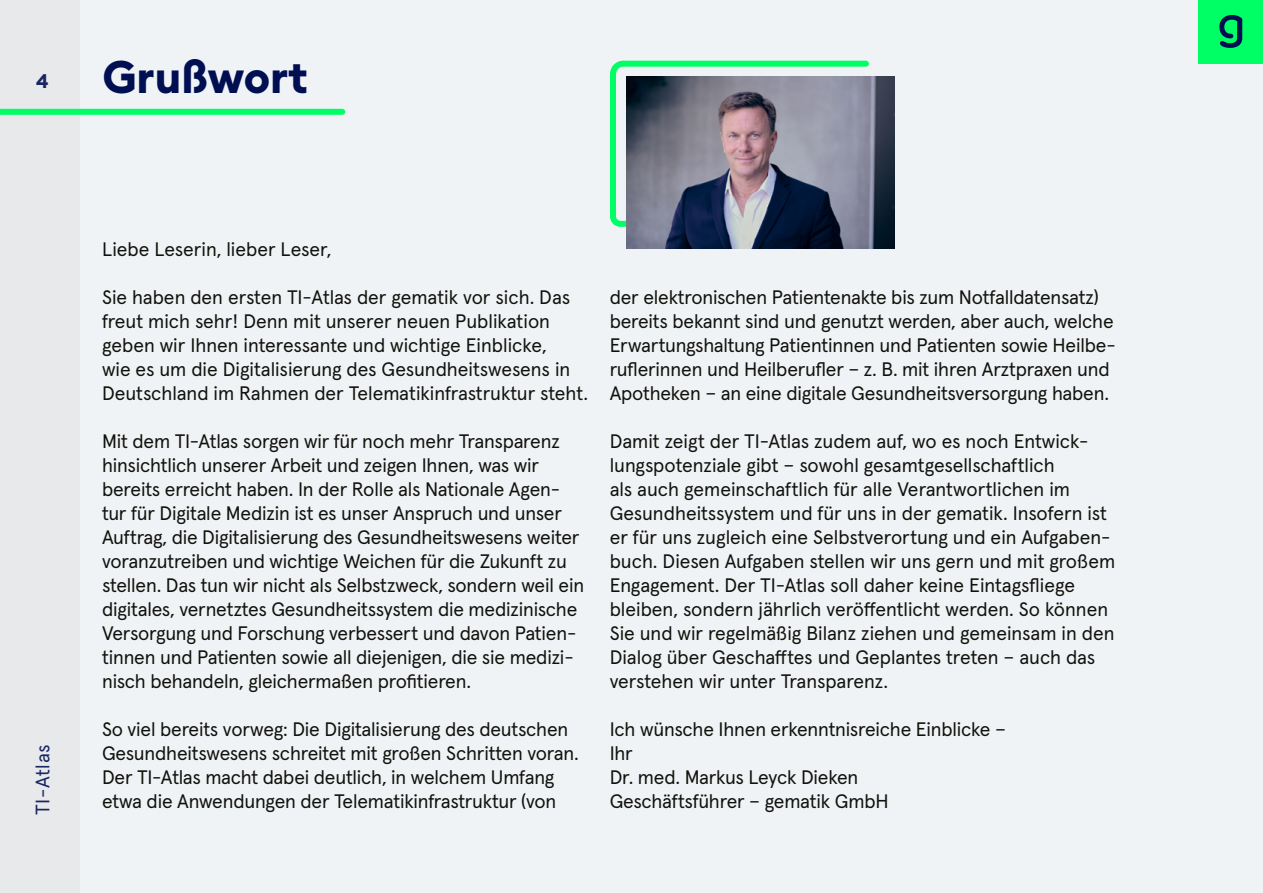
<style>
.page{position:relative;width:1263px;height:893px;background:#f0f3f5}
.page>*{position:absolute;margin:0;border:0;box-sizing:border-box;transform-origin:0 0}
.t1{font:700 45px "Euclid Circular B";color:#000e52}
.t2{font:19.5px/24px "Apercu Pro";letter-spacing:-.01em;color:#12120d}
.t3{font:19.5px "Apercu Pro";letter-spacing:.03em;color:#1a2663}
.t4{font:700 19.5px "Euclid Circular B";color:#1a2663}
</style>
<div class="page">
<div style="left:0;top:0;width:80px;height:893px;background:#e7e9ea"></div>
<div style="left:0;top:109px;width:342px;height:6px;background:#00ff64"></div>
<svg style="left:610px;top:60px;width:262px;height:167px"></svg>
<img style="left:626px;top:77px;width:269px;height:171px">
<div style="left:1199px;top:0;width:64px;height:63px;background:#00ff64"></div>
<svg style="left:1219px;top:15px;width:23px;height:33px"></svg>
<p class="t4" style="left:36px;top:68px;width:14px">4</p>
<h1 class="t1" style="left:103px;top:48px;width:207px">Grußwort</h1>
<p class="t3" style="left:28px;top:815px;width:72px;rotate:-90deg">TI-Atlas</p>
<p class="t2" style="left:102px;top:235px;width:231px">Liebe Leserin, lieber Leser,</p>
<p class="t2" style="left:102px;top:283px;width:487px">Sie haben den ersten TI-Atlas der gematik vor sich. Das freut mich sehr! Denn mit unserer neuen Publikation geben wir Ihnen interessante und wichtige Einblicke,<br>wie es um die Digitalisierung des Gesundheitswesens in Deutschland im Rahmen der Telematikinfrastruktur steht.</p>
<p class="t2" style="left:102px;top:427px;width:484px">Mit dem TI-Atlas sorgen wir für noch mehr Transparenz hinsichtlich unserer Arbeit und zeigen Ihnen, was wir bereits erreicht haben. In der Rolle als Nationale Agen&shy;tur für Digitale Medizin ist es unser Anspruch und unser Auftrag, die Digitalisierung des Gesundheitswesens weiter voranzutreiben und wichtige Weichen für die Zukunft zu stellen. Das tun wir nicht als Selbstzweck, sondern weil ein digitales, vernetztes Gesundheitssystem die medizinische Versorgung und Forschung verbessert und davon Patien&shy;tinnen und Patienten sowie all diejenigen, die sie medizi&shy;nisch behandeln, gleichermaßen profitieren.</p>
<p class="t2" style="left:102px;top:716px;width:478px">So viel bereits vorweg: Die Digitalisierung des deutschen Gesundheitswesens schreitet mit großen Schritten voran.<br>Der TI-Atlas macht dabei deutlich, in welchem Umfang etwa die Anwendungen der Telematikinfrastruktur (von</p>
<p class="t2" style="left:610px;top:284px;width:508px">der elektronischen Patientenakte bis zum Notfalldatensatz) bereits bekannt sind und genutzt werden, aber auch, welche Erwartungshaltung Patientinnen und Patienten sowie Heilbe&shy;ruflerinnen und Heilberufler – z. B. mit ihren Arztpraxen und Apotheken – an eine digitale Gesundheitsversorgung haben.</p>
<p class="t2" style="left:610px;top:428px;width:507px">Damit zeigt der TI-Atlas zudem auf, wo es noch Entwick&shy;lungspotenziale gibt – sowohl gesamtgesellschaftlich<br>als auch gemeinschaftlich für alle Verantwortlichen im Gesundheitssystem und für uns in der gematik. Insofern ist er für uns zugleich eine Selbstverortung und ein Aufgaben&shy;buch. Diesen Aufgaben stellen wir uns gern und mit großem Engagement. Der TI-Atlas soll daher keine Eintagsfliege bleiben, sondern jährlich veröffentlicht werden. So können Sie und wir regelmäßig Bilanz ziehen und gemeinsam in den Dialog über Geschafftes und Geplantes treten – auch das verstehen wir unter Transparenz.</p>
<p class="t2" style="left:610px;top:716px;width:398px">Ich wünsche Ihnen erkenntnisreiche Einblicke –<br>Ihr<br>Dr. med. Markus Leyck Dieken<br>Geschäftsführer – gematik GmbH</p>
</div>
